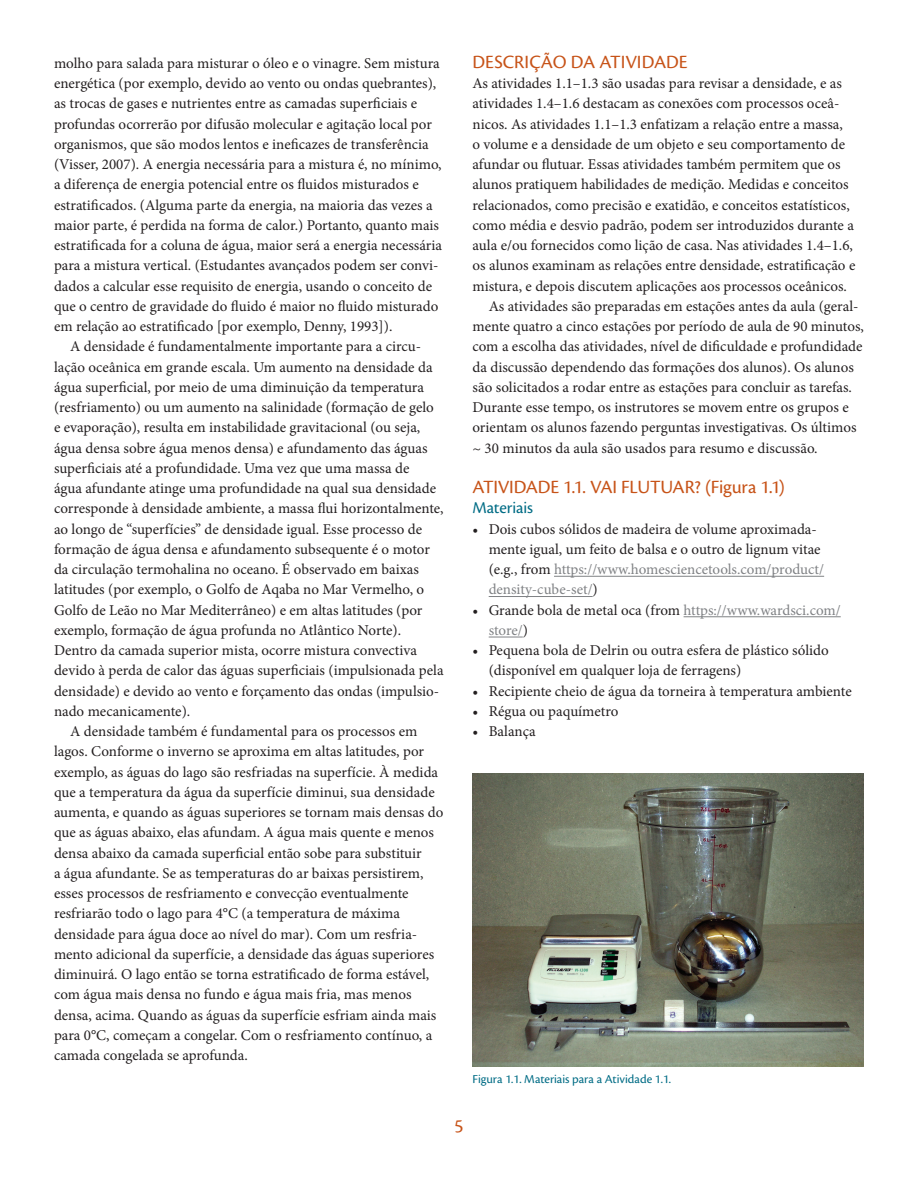
<style>
.page{position:relative;width:918px;height:1188px;background:#fff}
.page>*{position:absolute;margin:0;border:0;box-sizing:border-box;transform-origin:0 0}
.subhead{font:19.5px "Cronos Pro";letter-spacing:-.005em;color:#c75318}
.subhead_2{font:17.25px "Cronos Pro";letter-spacing:-.005em;color:#006c85}
.text{font:15px/20.2px "Minion Pro";color:#231f20}
.text_first_para{font:15px/20.2px "Minion Pro";color:#231f20}
.text_bullets{font:15px/20.2px "Minion Pro";color:#231f20}
.text_bullets-2{font:15px/20.2px "Minion Pro";color:#808285}
.t1{font:12.75px "Cronos Pro";color:#006c85}
.s1{color:#808285}
.s2{color:#231f20}
</style>
<div class="page">
<hr style="left:554px;top:576px;width:270px;height:1px;background:#808285">
<hr style="left:489px;top:596px;width:104px;height:1px;background:#808285">
<hr style="left:684px;top:617px;width:157px;height:1px;background:#808285">
<hr style="left:489px;top:637px;width:34px;height:1px;background:#808285">
<img style="left:472px;top:774px;width:392px;height:292px">
<p class="text" style="left:54px;top:53px;width:390px">molho para salada para misturar o óleo e o vinagre. Sem mistura energética (por exemplo, devido ao vento ou ondas quebrantes), as trocas de gases e nutrientes entre as camadas superficiais e profundas ocorrerão por difusão molecular e agitação local por organismos, que são modos lentos e ineficazes de transferência (Visser, 2007). A energia necessária para a mistura é, no mínimo, a diferença de energia potencial entre os fluidos misturados e estratificados. (Alguma parte da energia, na maioria das vezes a maior parte, é perdida na forma de calor.) Portanto, quanto mais estratificada for a coluna de água, maior será a energia necessária para a mistura vertical. (Estudantes avançados podem ser convi&shy;dados a calcular esse requisito de energia, usando o conceito de que o centro de gravidade do fluido é maior no fluido misturado em relação ao estratificado [por exemplo, Denny, 1993]).</p>
<p class="text" style="left:54px;top:336px;width:391px;text-indent:16px">A densidade é fundamentalmente importante para a circu&shy;lação oceânica em grande escala. Um aumento na densidade da água superficial, por meio de uma diminuição da temperatura (resfriamento) ou um aumento na salinidade (formação de gelo e evaporação), resulta em instabilidade gravitacional (ou seja, água densa sobre água menos densa) e afundamento das águas superficiais até a profundidade. Uma vez que uma massa de<br>água afundante atinge uma profundidade na qual sua densidade corresponde à densidade ambiente, a massa flui horizontalmente, ao longo de “superfícies” de densidade igual. Esse processo de formação de água densa e afundamento subsequente é o motor da circulação termohalina no oceano. É observado em baixas latitudes (por exemplo, o Golfo de Aqaba no Mar Vermelho, o Golfo de Leão no Mar Mediterrâneo) e em altas latitudes (por exemplo, formação de água profunda no Atlântico Norte).<br>Dentro da camada superior mista, ocorre mistura convectiva devido à perda de calor das águas superficiais (impulsionada pela densidade) e devido ao vento e forçamento das ondas (impulsio&shy;nado mecanicamente).</p>
<p class="text" style="left:54px;top:721px;width:391px;text-indent:16px">A densidade também é fundamental para os processos em lagos. Conforme o inverno se aproxima em altas latitudes, por exemplo, as águas do lago são resfriadas na superfície. À medida que a temperatura da água da superfície diminui, sua densidade aumenta, e quando as águas superiores se tornam mais densas do que as águas abaixo, elas afundam. A água mais quente e menos densa abaixo da camada superficial então sobe para substituir<br>a água afundante. Se as temperaturas do ar baixas persistirem, esses processos de resfriamento e convecção eventualmente resfriarão todo o lago para 4°C (a temperatura de máxima densidade para água doce ao nível do mar). Com um resfria&shy;mento adicional da superfície, a densidade das águas superiores diminuirá. O lago então se torna estratificado de forma estável, com água mais densa no fundo e água mais fria, mas menos densa, acima. Quando as águas da superfície esfriam ainda mais para 0°C, começam a congelar. Com o resfriamento contínuo, a camada congelada se aprofunda.</p>
<p class="subhead" style="left:472px;top:50px;width:217px">DESCRIÇÃO DA ATIVIDADE</p>
<p class="text_first_para" style="left:472px;top:73px;width:384px">As atividades 1.1–1.3 são usadas para revisar a densidade, e as atividades 1.4–1.6 destacam as conexões com processos oceâ&shy;nicos. As atividades 1.1–1.3 enfatizam a relação entre a massa,<br>o volume e a densidade de um objeto e seu comportamento de afundar ou flutuar. Essas atividades também permitem que os alunos pratiquem habilidades de medição. Medidas e conceitos relacionados, como precisão e exatidão, e conceitos estatísticos, como média e desvio padrão, podem ser introduzidos durante a aula e/ou fornecidos como lição de casa. Nas atividades 1.4–1.6, os alunos examinam as relações entre densidade, estratificação e mistura, e depois discutem aplicações aos processos oceânicos.</p>
<p class="text" style="left:472px;top:296px;width:393px;text-indent:16px">As atividades são preparadas em estações antes da aula (geral&shy;mente quatro a cinco estações por período de aula de 90 minutos, com a escolha das atividades, nível de dificuldade e profundidade da discussão dependendo das formações dos alunos). Os alunos são solicitados a rodar entre as estações para concluir as tarefas.<br>Durante esse tempo, os instrutores se movem entre os grupos e orientam os alunos fazendo perguntas investigativas. Os últimos ~ 30 minutos da aula são usados para resumo e discussão.</p>
<p class="subhead" style="left:472px;top:476px;width:314px">ATIVIDADE 1.1. VAI FLUTUAR? (Figura 1.1)</p>
<p class="subhead_2" style="left:472px;top:498px;width:62px">Materiais</p>
<p class="text_bullets" style="left:489px;top:519px;width:337px;text-indent:-16px">• Dois cubos sólidos de madeira de volume aproximada&shy;mente igual, um feito de balsa e o outro de lignum vitae (e.g., from <span class="s1">https://www.homesciencetools.com/product/ density-cube-set/</span>)</p>
<p class="text_bullets-2" style="left:489px;top:600px;width:354px;text-indent:-16px"><span class="s2">• Grande bola de metal oca (from</span> https://www.wardsci.com/ store/<span class="s2">)</span></p>
<p class="text_bullets" style="left:489px;top:640px;width:342px;text-indent:-16px">• Pequena bola de Delrin ou outra esfera de plástico sólido (disponível em qualquer loja de ferragens)</p>
<p class="text_bullets" style="left:472px;top:681px;width:381px">• Recipiente cheio de água da torneira à temperatura ambiente</p>
<p class="text_bullets" style="left:472px;top:701px;width:148px">• Régua ou paquímetro</p>
<p class="text_bullets" style="left:472px;top:721px;width:65px">• Balança</p>
<p class="t1" style="left:472px;top:1072px;width:200px">Figura 1.1. Materiais para a Atividade 1.1.</p>
<h1 class="subhead" style="left:454px;top:1114px;width:11px">5</h1>
</div>
